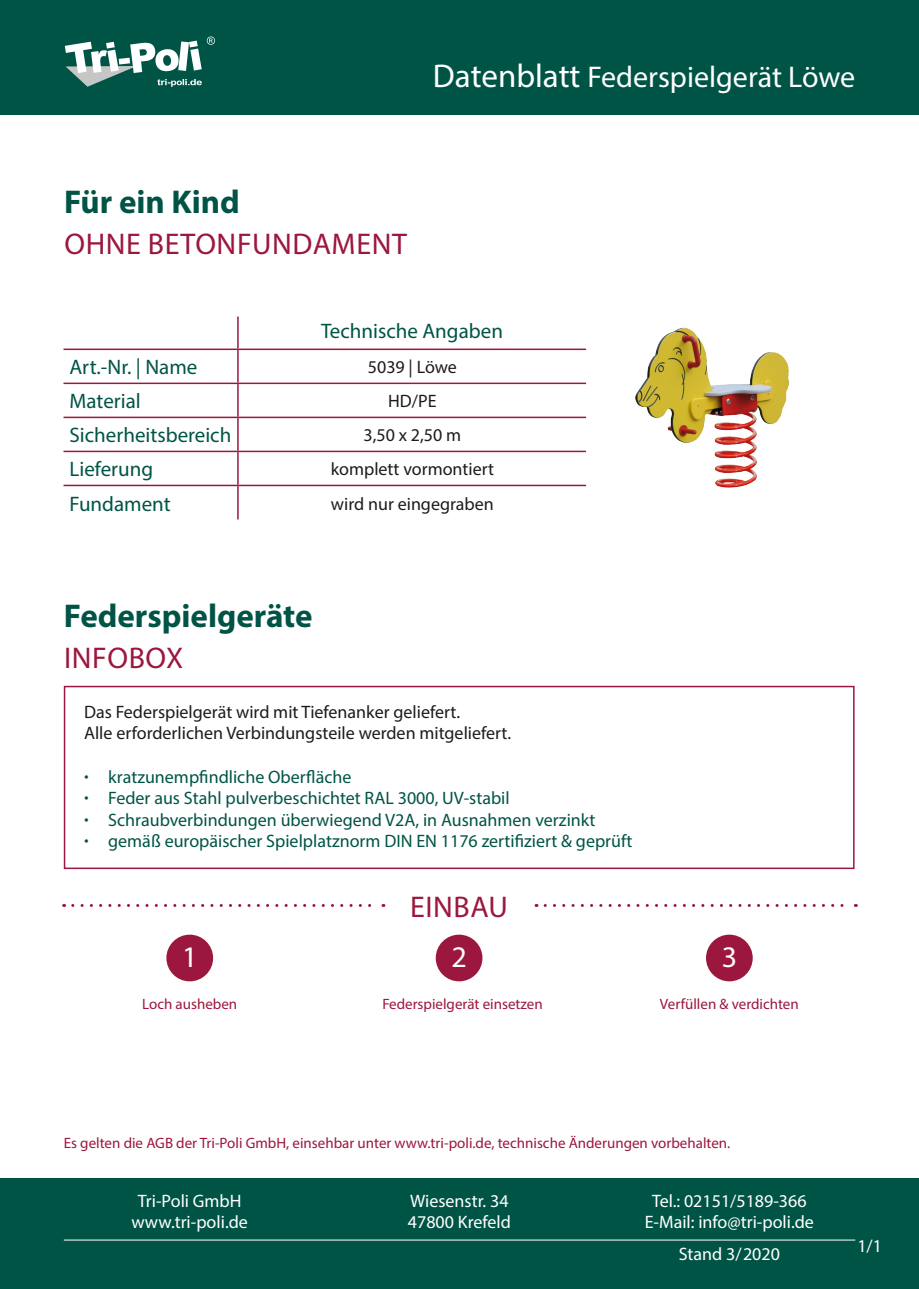
<style>
.page{position:relative;width:919px;height:1289px;background:#fff}
.page>*{position:absolute;margin:0;border:0;box-sizing:border-box;transform-origin:0 0}
.t1{font:700 33px "Myriad Pro";color:#005446}
.t2{font:30px "Myriad Pro";color:#fff}
.t3{font:30px "Myriad Pro";letter-spacing:.02em;color:#9c173d}
.t4{font:21px "Myriad Pro";color:#005446}
.t5{font:18px/21.6px "Myriad Pro";color:#005446}
.t6{font:18px/21.6px "Myriad Pro";color:#1c1c1b}
.t7{font:18px/21.6px "Myriad Pro";color:#fff;text-align:center}
.t8{font:15px "Myriad Pro";color:#9c173d}
.s1{font-size:33px}
.s2{font-weight:700}
</style>
<div class="page">
<div style="left:0;top:1178px;width:918px;height:110px;background:#005446"></div>
<div style="left:0;top:0;width:918px;height:115px;background:#005446"></div>
<svg style="left:65px;top:36px;width:150px;height:51px"></svg>
<hr style="left:64px;top:1239px;width:791px;height:1px;background:#fff">
<div style="left:64px;top:685px;width:790px;height:184px;border:2px solid #9c173d"></div>
<div style="left:166px;top:934px;width:47px;height:47px;background:#9c173d;border-radius:50%"></div>
<div style="left:435px;top:934px;width:47px;height:47px;background:#9c173d;border-radius:50%"></div>
<div style="left:706px;top:934px;width:46px;height:47px;background:#9c173d;border-radius:50%"></div>
<svg style="left:73px;top:904px;width:311px;height:3px"></svg>
<svg style="left:545px;top:904px;width:311px;height:3px"></svg>
<hr style="left:237px;top:316px;width:2px;height:32px;background:#9c173d">
<hr style="left:63px;top:348px;width:175px;height:2px;background:#9c173d">
<hr style="left:238px;top:348px;width:348px;height:2px;background:#9c173d">
<hr style="left:237px;top:350px;width:2px;height:32px;background:#9c173d">
<hr style="left:63px;top:382px;width:175px;height:2px;background:#9c173d">
<hr style="left:238px;top:382px;width:348px;height:2px;background:#9c173d">
<hr style="left:237px;top:384px;width:2px;height:32px;background:#9c173d">
<hr style="left:63px;top:416px;width:175px;height:2px;background:#9c173d">
<hr style="left:238px;top:416px;width:348px;height:2px;background:#9c173d">
<hr style="left:237px;top:418px;width:2px;height:32px;background:#9c173d">
<hr style="left:63px;top:450px;width:175px;height:2px;background:#9c173d">
<hr style="left:238px;top:450px;width:348px;height:2px;background:#9c173d">
<hr style="left:237px;top:452px;width:2px;height:32px;background:#9c173d">
<hr style="left:63px;top:484px;width:175px;height:2px;background:#9c173d">
<hr style="left:238px;top:484px;width:348px;height:2px;background:#9c173d">
<hr style="left:237px;top:486px;width:2px;height:33px;background:#9c173d">
<img style="left:635px;top:327px;width:154px;height:161px">
<p class="t2" style="left:433px;top:58px;width:423px"><span class="s1">Datenblatt</span> Federspielgerät Löwe</p>
<p class="t1" style="left:64px;top:180px;width:177px">Für ein Kind</p>
<p class="t3" style="left:64px;top:226px;width:344px">OHNE BETONFUNDAMENT</p>
<p class="t4" style="left:321px;top:318px;width:183px">Technische Angaben</p>
<p class="t4" style="left:69px;top:354px;width:129px">Art.-Nr. | Name</p>
<p class="t6" style="left:368px;top:356px;width:90px">5039 | Löwe</p>
<p class="t4" style="left:69px;top:388px;width:73px">Material</p>
<p class="t6" style="left:388px;top:390px;width:50px">HD/PE</p>
<p class="t4" style="left:69px;top:422px;width:163px">Sicherheitsbereich</p>
<p class="t6" style="left:363px;top:424px;width:99px">3,50 x 2,50 m</p>
<p class="t4" style="left:69px;top:456px;width:85px">Lieferung</p>
<p class="t6" style="left:331px;top:458px;width:165px">komplett vormontiert</p>
<p class="t4" style="left:69px;top:490px;width:103px">Fundament</p>
<p class="t6" style="left:331px;top:492px;width:164px">wird nur eingegraben</p>
<p class="t1" style="left:64px;top:594px;width:250px">Federspielgeräte</p>
<p class="t3" style="left:64px;top:639px;width:121px">INFOBOX</p>
<p class="t6" style="left:84px;top:700px;width:428px">Das Federspielgerät wird mit Tiefenanker geliefert.<br>Alle erforderlichen Verbindungsteile werden mitgeliefert.</p>
<p class="t5" style="left:84px;top:765px;width:549px"><span class="s2">·</span> kratzunempfindliche Oberfläche<br><span class="s2">·</span> Feder aus Stahl pulverbeschichtet RAL 3000, UV-stabil<br><span class="s2">·</span> Schraubverbindungen überwiegend V2A, in Ausnahmen verzinkt<br><span class="s2">·</span> gemäß europäischer Spielplatznorm DIN EN 1176 zertifiziert &amp; geprüft</p>
<p class="t3" style="left:410px;top:888px;width:99px">EINBAU</p>
<p class="t2" style="left:182px;top:938px;width:17px">1</p>
<p class="t2" style="left:451px;top:938px;width:17px">2</p>
<p class="t2" style="left:721px;top:938px;width:17px">3</p>
<p class="t8" style="left:142px;top:994px;width:96px">Loch ausheben</p>
<p class="t8" style="left:382px;top:994px;width:162px">Federspielgerät einsetzen</p>
<p class="t8" style="left:660px;top:994px;width:140px">Verfüllen &amp; verdichten</p>
<p class="t8" style="left:64px;top:1133px;width:668px">Es gelten die AGB der Tri-Poli GmbH, einsehbar unter www.tri-poli.de, technische Änderungen vorbehalten.</p>
<p class="t7" style="left:131px;top:1189px;width:118px">Tri-Poli GmbH www.tri-poli.de</p>
<p class="t7" style="left:408px;top:1189px;width:105px;text-align:left">Wiesenstr. 34<br>47800 Krefeld</p>
<p class="t7" style="left:644px;top:1189px;width:171px">Tel.: 02151/5189-366<br>E-Mail: info@tri-poli.de</p>
<p class="t7" style="left:678px;top:1242px;width:103px">Stand 3/2020</p>
<p class="t7" style="left:857px;top:1234px;width:26px">1/1</p>
</div>
